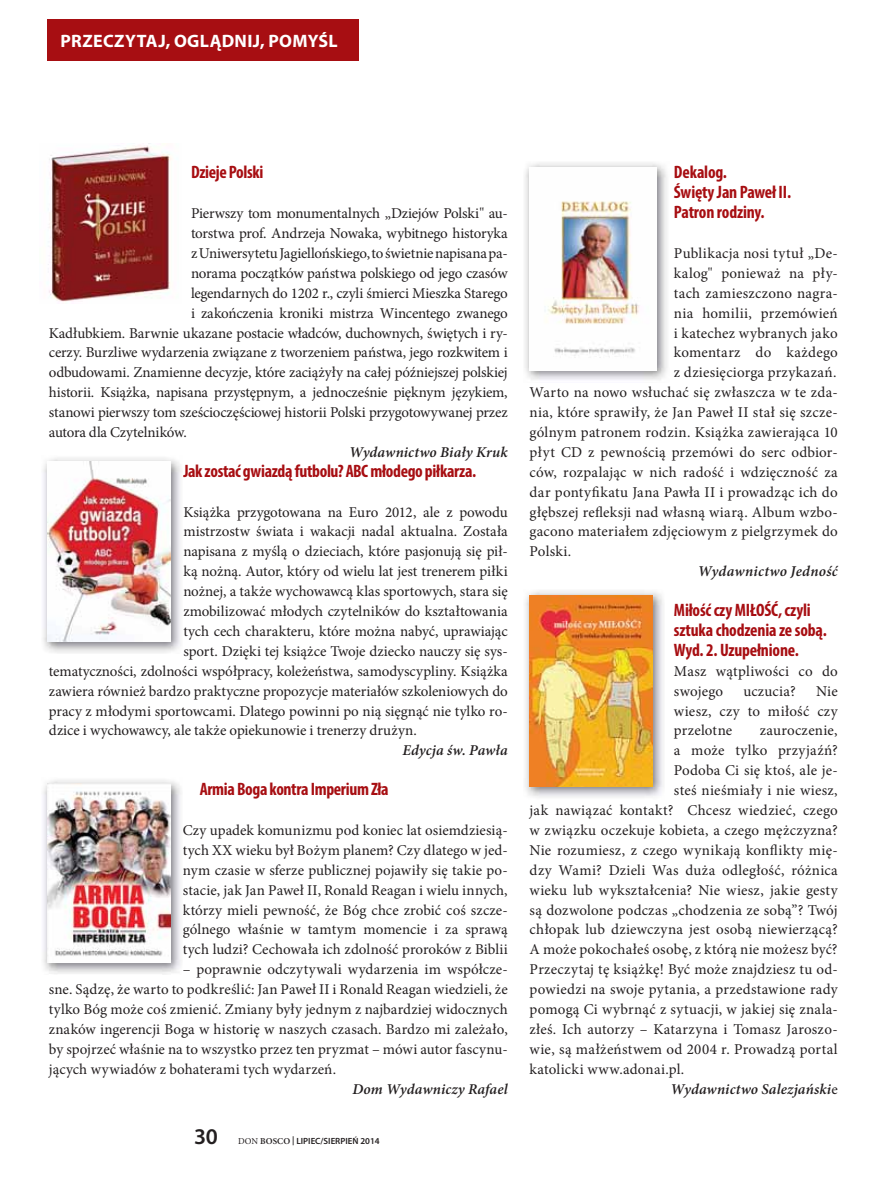
<style>
.page{position:relative;width:893px;height:1191px;background:#fff}
.page>*{position:absolute;margin:0;border:0;box-sizing:border-box;transform-origin:0 0}
.t1{font:600 22.5px "Myriad Pro";color:#231f20}
.t2{font:700 condensed 18px/20px "Myriad Pro";letter-spacing:-.015em;color:#a70e12}
.t3{font:700 18px "Myriad Pro";letter-spacing:.02em;color:#fff}
.t4{font:15px/20px "Minion Pro";letter-spacing:.005em;color:#231f20;text-align:justify}
.t5{font:15px "Minion Pro";letter-spacing:-.015em;color:#231f20}
.t6{font:italic 600 15px "Minion Pro";letter-spacing:.01em;color:#231f20}
.t7{font:15px "Minion Pro";letter-spacing:-.02em;color:#231f20}
.t8{font:15px "Minion Pro";letter-spacing:.025em;color:#231f20}
.t9{font:600 9px "Myriad Pro";color:#231f20}
.s1{font-family:"Minion Pro";font-weight:400}
.s2{font-family:"Minion Pro"}
.s3{font-weight:400;font-style:normal}
</style>
<div class="page">
<div style="left:48px;top:20px;width:311px;height:41px;background:#a70e12"></div>
<img style="left:43px;top:780px;width:138px;height:194px">
<img style="left:47px;top:783px;width:123px;height:179px">
<img style="left:43px;top:458px;width:138px;height:195px">
<img style="left:47px;top:462px;width:123px;height:179px">
<img style="left:48px;top:143px;width:124px;height:159px">
<img style="left:525px;top:591px;width:138px;height:207px">
<img style="left:529px;top:595px;width:124px;height:192px">
<img style="left:525px;top:163px;width:142px;height:217px">
<img style="left:529px;top:167px;width:128px;height:203px">
<p class="t3" style="left:61px;top:34px;width:279px">PRZECZYTAJ, OGLĄDNIJ, POMYŚL</p>
<p class="t2" style="left:191px;top:164px;width:74px">Dzieje Polski</p>
<p class="t7" style="left:191px;top:207px;width:318px">Pierwszy tom monumentalnych „Dziejów Polski" au-</p>
<p class="t5" style="left:191px;top:227px;width:318px">torstwa prof. Andrzeja Nowaka, wybitnego historyka</p>
<p class="t5" style="left:191px;top:247px;width:318px">z Uniwersytetu Jagiellońskiego, to świetnie napisana pa-</p>
<p class="t5" style="left:191px;top:267px;width:318px">norama początków państwa polskiego od jego czasów</p>
<p class="t5" style="left:191px;top:287px;width:318px">legendarnych do 1202 r., czyli śmierci Mieszka Starego</p>
<p class="t5" style="left:191px;top:307px;width:318px">i zakończenia kroniki mistrza Wincentego zwanego</p>
<p class="t5" style="left:49px;top:327px;width:460px">Kadłubkiem. Barwnie ukazane postacie władców, duchownych, świętych i ry-</p>
<p class="t4" style="left:49px;top:344px;width:460px">cerzy. Burzliwe wydarzenia związane z tworzeniem państwa, jego rozkwitem i</p>
<p class="t5" style="left:49px;top:366px;width:460px">odbudowami. Znamienne decyzje, które zaciążyły na całej późniejszej polskiej</p>
<p class="t4" style="left:49px;top:384px;width:460px">historii. Książka, napisana przystępnym, a jednocześnie pięknym językiem,</p>
<p class="t5" style="left:49px;top:406px;width:460px">stanowi pierwszy tom sześcioczęściowej historii Polski przygotowywanej przez</p>
<p class="t7" style="left:49px;top:426px;width:139px">autora dla Czytelników.</p>
<p class="t6" style="left:349px;top:446px;width:160px">Wydawnictwo Biały Kruk</p>
<p class="t2" style="left:183px;top:462px;width:294px">Jak zostać gwiazdą futbolu? ABC młodego piłkarza.</p>
<p class="t4" style="left:183px;top:503px;width:326px">Książka przygotowana na Euro 2012, ale z powodu</p>
<p class="t4" style="left:183px;top:523px;width:326px">mistrzostw świata i wakacji nadal aktualna. Została</p>
<p class="t4" style="left:183px;top:543px;width:326px">napisana z myślą o dzieciach, które pasjonują się pił-</p>
<p class="t4" style="left:183px;top:563px;width:326px">ką nożną. Autor, który od wielu lat jest trenerem piłki</p>
<p class="t4" style="left:183px;top:583px;width:326px">nożnej, a także wychowawcą klas sportowych, stara się</p>
<p class="t4" style="left:183px;top:602px;width:326px">zmobilizować młodych czytelników do kształtowania</p>
<p class="t4" style="left:183px;top:622px;width:326px">tych cech charakteru, które można nabyć, uprawiając</p>
<p class="t4" style="left:183px;top:642px;width:326px">sport. Dzięki tej książce Twoje dziecko nauczy się sys-</p>
<p class="t4" style="left:49px;top:662px;width:460px">tematyczności, zdolności współpracy, koleżeństwa, samodyscypliny. Książka</p>
<p class="t4" style="left:49px;top:682px;width:461px">zawiera również bardzo praktyczne propozycje materiałów szkoleniowych do</p>
<p class="t4" style="left:49px;top:702px;width:460px">pracy z młodymi sportowcami. Dlatego powinni po nią sięgnąć nie tylko ro-</p>
<p class="t4" style="left:49px;top:722px;width:369px">dzice i wychowawcy, ale także opiekunowie i trenerzy drużyn.</p>
<p class="t6" style="left:402px;top:744px;width:107px">Edycja św. Pawła</p>
<p class="t2" style="left:200px;top:781px;width:191px">Armia Boga kontra Imperium Zła</p>
<p class="t4" style="left:183px;top:821px;width:326px">Czy upadek komunizmu pod koniec lat osiemdziesią&shy;tych XX wieku był Bożym planem? Czy dlatego w jed&shy;nym czasie w sferze publicznej pojawiły się takie po&shy;stacie, jak Jan Paweł II, Ronald Reagan i wielu innych, którzy mieli pewność, że Bóg chce zrobić coś szcze&shy;gólnego właśnie w tamtym momencie i za sprawą tych ludzi? Cechowała ich zdolność proroków z Biblii</p>
<p class="t4" style="left:49px;top:960px;width:460px;text-indent:134px">– poprawnie odczytywali wydarzenia im współcze&shy;sne. Sądzę, że warto to podkreślić: Jan Paweł II i Ronald Reagan wiedzieli, że tylko Bóg może coś zmienić. Zmiany były jednym z najbardziej widocznych znaków ingerencji Boga w historię w naszych czasach. Bardzo mi zależało, by spojrzeć właśnie na to wszystko przez ten pryzmat – mówi autor fascynu&shy;jących wywiadów z bohaterami tych wydarzeń.</p>
<p class="t6" style="left:352px;top:1083px;width:157px">Dom Wydawniczy Rafael</p>
<h1 class="t1" style="left:194px;top:1128px;width:25px">30</h1>
<p class="t9" style="left:238px;top:1137px;width:143px"><span class="s1">DON</span> <span class="s2">BOSCO</span> | LIPIEC/SIERPIEŃ 2014</p>
<p class="t2" style="left:674px;top:164px;width:119px">Dekalog.<br>Święty Jan Paweł II.<br>Patron rodziny.</p>
<p class="t8" style="left:674px;top:247px;width:165px">Publikacja nosi tytuł „De-</p>
<p class="t4" style="left:674px;top:264px;width:165px">kalog" ponieważ na pły-</p>
<p class="t4" style="left:674px;top:284px;width:165px">tach zamieszczono nagra-</p>
<p class="t4" style="left:674px;top:304px;width:165px">nia homilii, przemówień</p>
<p class="t4" style="left:674px;top:324px;width:165px">i katechez wybranych jako</p>
<p class="t4" style="left:674px;top:344px;width:165px">komentarz do każdego</p>
<p class="t4" style="left:674px;top:364px;width:164px">z dziesięciorga przykazań.</p>
<p class="t4" style="left:530px;top:384px;width:310px">Warto na nowo wsłuchać się zwłaszcza w te zda-</p>
<p class="t4" style="left:530px;top:403px;width:310px">nia, które sprawiły, że Jan Paweł II stał się szcze-</p>
<p class="t4" style="left:530px;top:423px;width:310px">gólnym patronem rodzin. Książka zawierająca 10</p>
<p class="t4" style="left:530px;top:443px;width:310px">płyt CD z pewnością przemówi do serc odbior-</p>
<p class="t4" style="left:530px;top:463px;width:310px">ców, rozpalając w nich radość i wdzięczność za</p>
<p class="t4" style="left:530px;top:483px;width:310px">dar pontyfikatu Jana Pawła II i prowadząc ich do</p>
<p class="t4" style="left:530px;top:503px;width:310px">głębszej refleksji nad własną wiarą. Album wzbo-</p>
<p class="t4" style="left:530px;top:523px;width:310px">gacono materiałem zdjęciowym z pielgrzymek do</p>
<p class="t4" style="left:530px;top:543px;width:43px">Polski.</p>
<p class="t6" style="left:698px;top:565px;width:141px">Wydawnictwo Jedność</p>
<p class="t2" style="left:674px;top:602px;width:154px">Miłość czy MIŁOŚĆ, czyli sztuka chodzenia ze sobą.<br>Wyd. 2. Uzupełnione.</p>
<p class="t4" style="left:674px;top:662px;width:165px">Masz wątpliwości co do swojego</p>
<p class="t4" style="left:743px;top:682px;width:54px">uczucia?</p>
<p class="t4" style="left:674px;top:682px;width:165px;text-indent:142px">Nie wiesz, czy to miłość czy przelotne</p>
<p class="t4" style="left:760px;top:722px;width:79px">zauroczenie,</p>
<p class="t8" style="left:674px;top:744px;width:165px">a może tylko przyjaźń?</p>
<p class="t4" style="left:674px;top:762px;width:165px">Podoba Ci się ktoś, ale je-</p>
<p class="t4" style="left:674px;top:781px;width:165px">steś nieśmiały i nie wiesz,</p>
<p class="t4" style="left:530px;top:801px;width:310px">jak nawiązać kontakt? Chcesz wiedzieć, czego</p>
<p class="t4" style="left:530px;top:821px;width:310px">w związku oczekuje kobieta, a czego mężczyzna?</p>
<p class="t4" style="left:530px;top:841px;width:310px">Nie rozumiesz, z czego wynikają konflikty mię-</p>
<p class="t4" style="left:530px;top:861px;width:310px">dzy Wami? Dzieli Was duża odległość, różnica</p>
<p class="t4" style="left:530px;top:881px;width:310px">wieku lub wykształcenia? Nie wiesz, jakie gesty</p>
<p class="t4" style="left:530px;top:901px;width:309px">są dozwolone podczas „chodzenia ze sobą”? Twój</p>
<p class="t4" style="left:530px;top:921px;width:310px">chłopak lub dziewczyna jest osobą niewierzącą?</p>
<p class="t4" style="left:530px;top:941px;width:309px">A może pokochałeś osobę, z którą nie możesz być?</p>
<p class="t4" style="left:530px;top:960px;width:310px">Przeczytaj tę książkę! Być może znajdziesz tu od-</p>
<p class="t4" style="left:530px;top:980px;width:310px">powiedzi na swoje pytania, a przedstawione rady</p>
<p class="t4" style="left:530px;top:1000px;width:310px">pomogą Ci wybrnąć z sytuacji, w jakiej się znala-</p>
<p class="t4" style="left:530px;top:1020px;width:310px">złeś. Ich autorzy – Katarzyna i Tomasz Jaroszo-</p>
<p class="t4" style="left:530px;top:1040px;width:310px">wie, są małżeństwem od 2004 r. Prowadzą portal</p>
<p class="t4" style="left:530px;top:1060px;width:156px">katolicki www.adonai.pl.</p>
<p class="t6" style="left:670px;top:1083px;width:169px">Wydawnictwo Salezjański<span class="s3">e</span></p>
</div>
